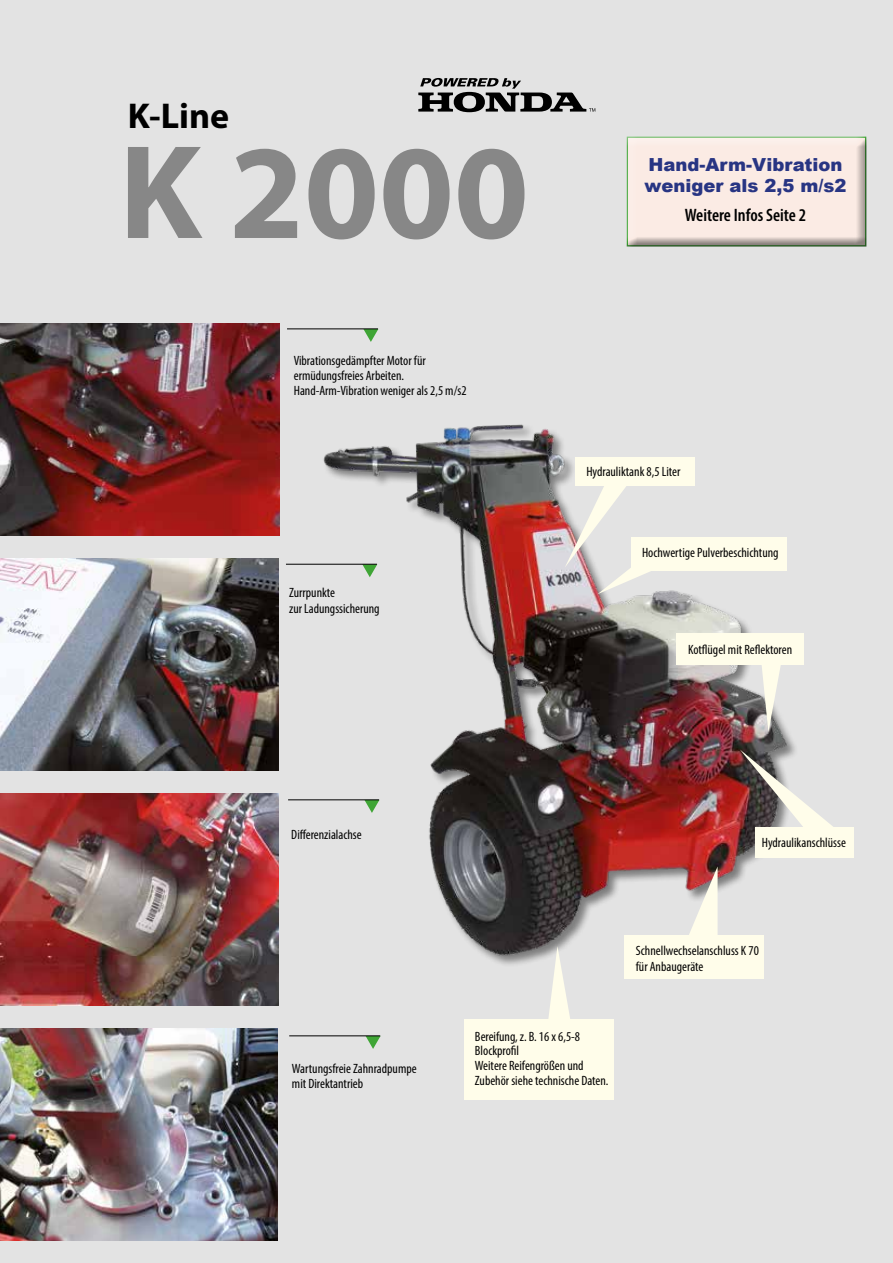
<style>
.page{position:relative;width:893px;height:1263px;background:#e3e3e3}
.page>*{position:absolute;margin:0;border:0;box-sizing:border-box;transform-origin:0 0}
.t1{font:700 135px "Myriad Pro";color:#878787}
.t2{font:700 36px "Myriad Pro";color:#000}
.t3{font:900 18px/21.6px "Arial";color:#283583}
.t4{font:600 condensed 18px "Myriad Pro";color:#000}
.t5{font:condensed 13.5px/14.9px "Myriad Pro";color:#000}
</style>
<div class="page">
<img style="left:0;top:793px;width:279px;height:213px">
<img style="left:0;top:1028px;width:277px;height:213px">
<svg style="left:363px;top:329px;width:15px;height:13px"></svg>
<hr style="left:287px;top:328px;width:91px;height:1px;background:#000">
<hr style="left:286px;top:564px;width:91px;height:1px;background:#000">
<hr style="left:288px;top:799px;width:91px;height:1px;background:#000">
<svg style="left:366px;top:1036px;width:15px;height:13px"></svg>
<hr style="left:289px;top:1035px;width:91px;height:1px;background:#000">
<img style="left:297px;top:424px;width:507px;height:554px">
<img style="left:0;top:323px;width:280px;height:213px">
<div style="left:575px;top:457px;width:119px;height:28px;background:#fffdea"></div>
<div style="left:465px;top:1019px;width:149px;height:80px;background:#fffdea"></div>
<svg style="left:546px;top:946px;width:26px;height:73px"></svg>
<div style="left:625px;top:935px;width:139px;height:44px;background:#fffdea"></div>
<svg style="left:686px;top:866px;width:32px;height:69px"></svg>
<div style="left:755px;top:828px;width:99px;height:30px;background:#fffdea"></div>
<svg style="left:740px;top:749px;width:101px;height:86px"></svg>
<svg style="left:418px;top:78px;width:177px;height:34px"></svg>
<div style="left:626px;top:136px;width:242px;height:112px;background:#000;opacity:.45"></div>
<img style="left:0;top:558px;width:279px;height:213px">
<svg style="left:565px;top:477px;width:99px;height:117px"></svg>
<div style="left:631px;top:537px;width:156px;height:33px;background:#fffdea"></div>
<svg style="left:761px;top:665px;width:21px;height:67px"></svg>
<div style="left:676px;top:634px;width:127px;height:31px;background:#fffdea"></div>
<h2 class="t2" style="left:128px;top:92px;width:103px">K-Line</h2>
<h1 class="t1" style="left:119px;top:104px;width:411px">K 2000</h1>
<p class="t5" style="left:294px;top:353px;width:174px">Vibrationsgedämpfter Motor für ermüdungsfreies Arbeiten.<br>Hand-Arm-Vibration weniger als 2,5 m/s2</p>
<p class="t5" style="left:289px;top:584px;width:92px;line-height:16.2px">Zurrpunkte<br>zur Ladungssicherung</p>
<h3 class="t3" style="left:644px;top:153px;width:203px">Hand-Arm-Vibration weniger als 2,5 m/s2</h3>
<h3 class="t4" style="left:685px;top:204px;width:123px">Weitere Infos Seite 2</h3>
<p class="t5" style="left:586px;top:464px;width:96px">Hydrauliktank 8,5 Liter</p>
<p class="t5" style="left:642px;top:545px;width:138px">Hochwertige Pulverbeschichtung</p>
<p class="t5" style="left:688px;top:641px;width:106px">Kotflügel mit Reflektoren</p>
<p class="t5" style="left:291px;top:827px;width:72px">Differenzialachse</p>
<p class="t5" style="left:762px;top:835px;width:86px">Hydraulikanschlüsse</p>
<p class="t5" style="left:636px;top:942px;width:124px;line-height:16.2px">Schnellwechselanschluss K 70 für Anbaugeräte</p>
<p class="t5" style="left:292px;top:1061px;width:126px">Wartungsfreie Zahnradpumpe mit Direktantrieb</p>
<p class="t5" style="left:475px;top:1028px;width:135px">Bereifung, z. B. 16 x 6,5-8<br>Blockprofil<br>Weitere Reifengrößen und<br>Zubehör siehe technische Daten.</p>
</div>
